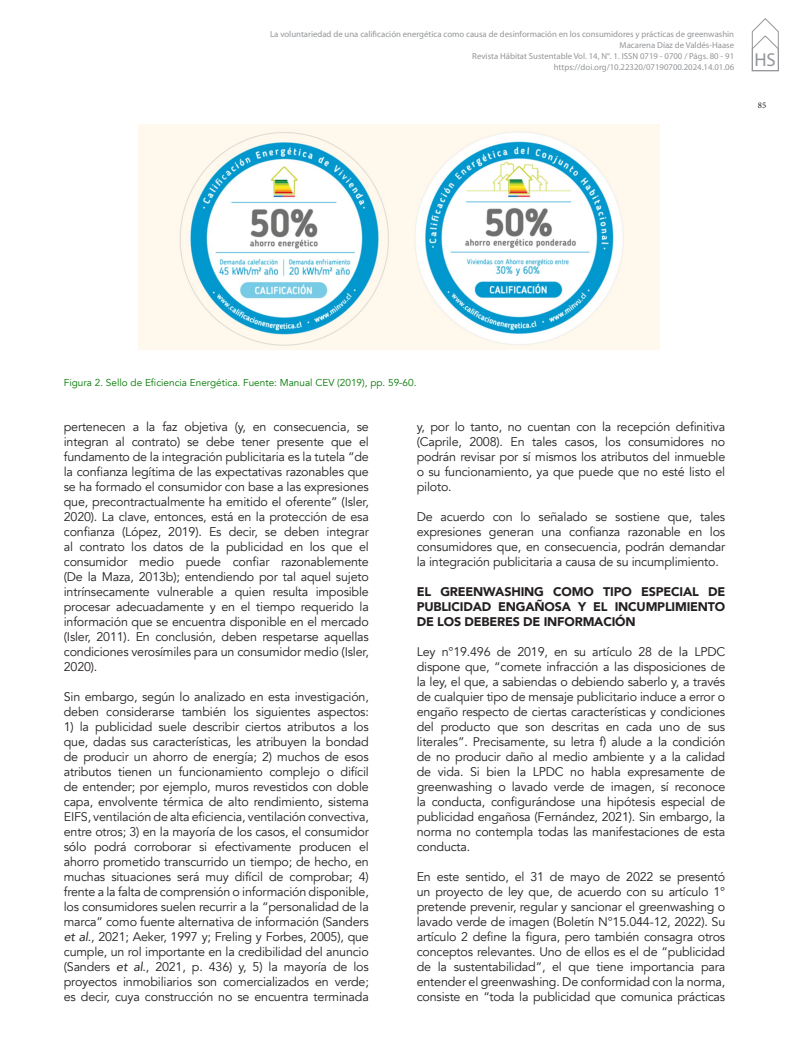
<style>
.page{position:relative;width:798px;height:1063px;background:#fff}
.page>*{position:absolute;margin:0;border:0;box-sizing:border-box;transform-origin:0 0}
.t1{font:18.75px "Myriad Pro";color:#939598}
._07_CUERPO_TEXTO{font:12.5px/15px "Avenir";letter-spacing:-.015em;color:#231f20;text-align:justify}
._10_SUBTITULOS__2_2{font:900 12.5px/15px "Avenir";letter-spacing:-.015em;color:#231f20;text-align:justify}
._14_PIE_DE_FOTOS{font:10px "Avenir";color:#007800}
.t2{font:8.75px/11.2px "Myriad Pro";color:#939598;text-align:right}
.t3{font:8.75px "Minion Pro";color:#231f20}
.s1{font-style:inherit}
.s2{font-style:italic}
</style>
<div class="page">
<svg style="left:751px;top:18px;width:27px;height:53px"></svg>
<img style="left:139px;top:125px;width:519px;height:224px">
<p class="t2" style="left:270px;top:28px;width:465px">La voluntariedad de una calificación energética como causa de desinformación en los consumidores y prácticas de greenwashin Macarena Díaz de Valdés-Haase<br>Revista Hábitat Sustentable Vol. 14, N°. 1. ISSN 0719 - 0700 / Págs. 80 - 91<br>https://doi.org/10.22320/07190700.2024.14.01.06</p>
<h1 class="t1" style="left:754px;top:48px;width:23px">HS</h1>
<p class="t3" style="left:757px;top:99px;width:10px">85</p>
<p class="_14_PIE_DE_FOTOS" style="left:64px;top:376px;width:354px">Figura 2. Sello de Eficiencia Energética. Fuente: Manual CEV (2019), pp. 59-60.</p>
<p class="_07_CUERPO_TEXTO" style="left:64px;top:419px;width:306px">pertenecen a la faz objetiva (y, en consecuencia, se integran al contrato) se debe tener presente que el fundamento de la integración publicitaria es la tutela “de la confianza legítima de las expectativas razonables que se ha formado el consumidor con base a las expresiones que, precontractualmente ha emitido el oferente” (Isler, 2020). La clave, entonces, está en la protección de esa confianza (López, 2019). Es decir, se deben integrar al contrato los datos de la publicidad en los que el consumidor medio puede confiar razonablemente (De la Maza, 2013b); entendiendo por tal aquel sujeto intrínsecamente vulnerable a quien resulta imposible procesar adecuadamente y en el tiempo requerido la información que se encuentra disponible en el mercado (Isler, 2011). En conclusión, deben respetarse aquellas condiciones verosímiles para un consumidor medio (Isler, 2020).</p>
<p class="_07_CUERPO_TEXTO" style="left:64px;top:689px;width:306px">Sin embargo, según lo analizado en esta investigación, deben considerarse también los siguientes aspectos:</p>
<p class="_07_CUERPO_TEXTO" style="left:64px;top:719px;width:306px">1) la publicidad suele describir ciertos atributos a los que, dadas sus características, les atribuyen la bondad de producir un ahorro de energía; 2) muchos de esos atributos tienen un funcionamiento complejo o difícil de entender; por ejemplo, muros revestidos con doble capa, envolvente térmica de alto rendimiento, sistema EIFS, ventilación de alta eficiencia, ventilación convectiva, entre otros; 3) en la mayoría de los casos, el consumidor s<span class="s1">ó</span>lo podrá corroborar si efectivamente producen el ahorro prometido transcurrido un tiempo; de hecho, en muchas situaciones será muy difícil de comprobar; 4) frente a la falta de comprensión o información disponible, los consumidores suelen recurrir a la “personalidad de la marca” como fuente alternativa de información (Sanders <span class="s2">et al</span>., 2021; Aeker, 1997 y; Freling y Forbes, 2005), que cumple, un rol importante en la credibilidad del anuncio (Sanders <span class="s2">et al</span>., 2021, p. 436) y, 5) la mayoría de los proyectos inmobiliarios son comercializados en verde; es decir, cuya construcción no se encuentra terminada</p>
<p class="_07_CUERPO_TEXTO" style="left:416px;top:419px;width:310px">y, por lo tanto, no cuentan con la recepción definitiva (Caprile, 2008). En tales casos, los consumidores no podrán revisar por sí mismos los atributos del inmueble o su funcionamiento, ya que puede que no esté listo el piloto.</p>
<p class="_07_CUERPO_TEXTO" style="left:416px;top:509px;width:310px">De acuerdo con lo señalado se sostiene que, tales expresiones generan una confianza razonable en los consumidores que, en consecuencia, podrán demandar la integración publicitaria a causa de su incumplimiento.</p>
<p class="_10_SUBTITULOS__2_2" style="left:416px;top:583px;width:310px">EL GREENWASHING COMO TIPO ESPECIAL DE PUBLICIDAD ENGAÑOSA Y EL INCUMPLIMIENTO DE LOS DEBERES DE INFORMACIÓN</p>
<p class="_07_CUERPO_TEXTO" style="left:416px;top:644px;width:310px">Ley n°19.496 de 2019, en su artículo 28 de la LPDC dispone que, “comete infracción a las disposiciones de la ley, el que, a sabiendas o debiendo saberlo y, a través de cualquier tipo de mensaje publicitario induce a error o engaño respecto de ciertas características y condiciones del producto que son descritas en cada uno de sus literales”. Precisamente, su letra f) alude a la condición de no producir daño al medio ambiente y a la calidad de vida. Si bien la LPDC no habla expresamente de greenwashing o lavado verde de imagen, sí reconoce la conducta, configurándose una hipótesis especial de publicidad engañosa (Fernández, 2021). Sin embargo, la norma no contempla todas las manifestaciones de esta conducta.</p>
<p class="_07_CUERPO_TEXTO" style="left:416px;top:869px;width:310px">En este sentido, el 31 de mayo de 2022 se presentó un proyecto de ley que, de acuerdo con su artículo 1° pretende prevenir, regular y sancionar el greenwashing o lavado verde de imagen (Boletín N°15.044-12, 2022). Su artículo 2 define la figura, pero también consagra otros conceptos relevantes. Uno de ellos es el de “publicidad de la sustentabilidad”, el que tiene importancia para entender el greenwashing. De conformidad con la norma, consiste en “toda la publicidad que comunica prácticas</p>
</div>
